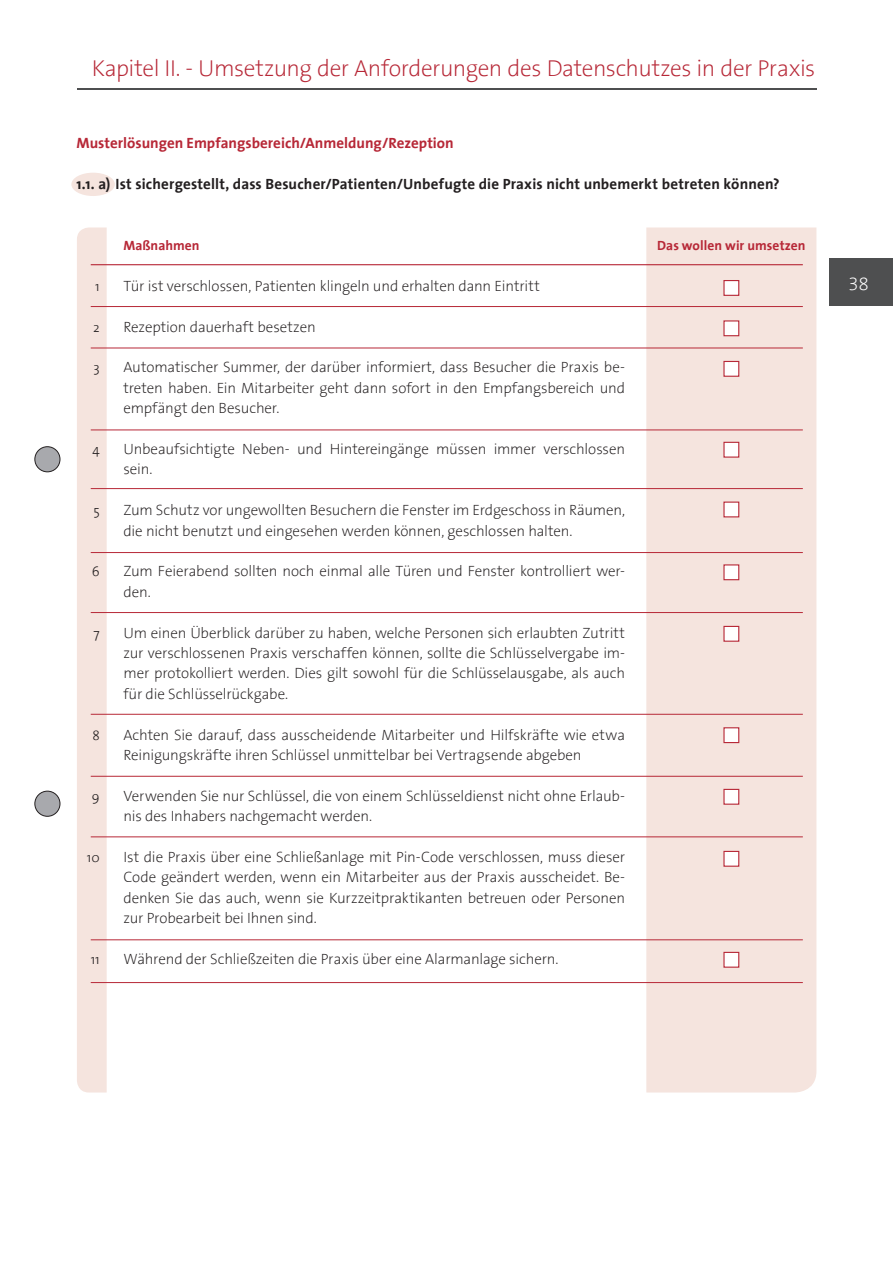
<style>
.page{position:relative;width:893px;height:1263px;background:#fff}
.page>*{position:absolute;margin:0;border:0;box-sizing:border-box;transform-origin:0 0}
.t1{font:200 23.25px "The Sans B2";letter-spacing:-.02em;color:#b72837}
.t2{font:200 19.05px "The Sans B2";color:#fff}
.t3{font:200 15px/20.4px "The Sans B2";letter-spacing:-.01em;color:#231f20}
.t4{font:700 15px "The Sans";letter-spacing:.01em;color:#231f20}
.t5{font:700 15px "The Sans";color:#b72837}
.t6{font:700 13.5px "The Sans";letter-spacing:.005em;color:#b72837}
.t7{font:300 13.5px "The Sans";color:#231f20}
</style>
<div class="page">
<hr style="left:77px;top:89px;width:740px;height:1px;background:#4e4f50">
<div style="left:829px;top:258px;width:64px;height:48px;background:#4e4f50"></div>
<div style="left:71px;top:173px;width:44px;height:23px;background:#f5e4de;border-radius:50%"></div>
<div style="left:646px;top:227px;width:170px;height:865px;background:#f5e4de"></div>
<div style="left:77px;top:227px;width:30px;height:865px;background:#f5e4de"></div>
<hr style="left:91px;top:264px;width:712px;height:1px;background:#b72837">
<hr style="left:91px;top:306px;width:712px;height:1px;background:#b72837">
<hr style="left:91px;top:348px;width:712px;height:1px;background:#b72837">
<hr style="left:91px;top:430px;width:712px;height:1px;background:#b72837">
<hr style="left:91px;top:488px;width:712px;height:1px;background:#b72837">
<hr style="left:91px;top:552px;width:712px;height:1px;background:#b72837">
<hr style="left:91px;top:612px;width:712px;height:1px;background:#b72837">
<hr style="left:91px;top:714px;width:712px;height:1px;background:#b72837">
<hr style="left:91px;top:776px;width:712px;height:1px;background:#b72837">
<hr style="left:91px;top:837px;width:712px;height:1px;background:#b72837">
<hr style="left:91px;top:939px;width:712px;height:1px;background:#b72837">
<hr style="left:91px;top:982px;width:712px;height:1px;background:#b72837">
<div style="left:723px;top:280px;width:16px;height:16px;background:#fff;border:1px solid #b72837"></div>
<div style="left:723px;top:320px;width:16px;height:16px;background:#fff;border:1px solid #b72837"></div>
<div style="left:723px;top:361px;width:16px;height:16px;background:#fff;border:1px solid #b72837"></div>
<div style="left:723px;top:442px;width:16px;height:16px;background:#fff;border:1px solid #b72837"></div>
<div style="left:723px;top:501px;width:16px;height:16px;background:#fff;border:1px solid #b72837"></div>
<div style="left:723px;top:564px;width:16px;height:16px;background:#fff;border:1px solid #b72837"></div>
<div style="left:723px;top:626px;width:16px;height:16px;background:#fff;border:1px solid #b72837"></div>
<div style="left:723px;top:727px;width:16px;height:16px;background:#fff;border:1px solid #b72837"></div>
<div style="left:723px;top:789px;width:16px;height:16px;background:#fff;border:1px solid #b72837"></div>
<div style="left:723px;top:851px;width:16px;height:16px;background:#fff;border:1px solid #b72837"></div>
<div style="left:723px;top:952px;width:16px;height:16px;background:#fff;border:1px solid #b72837"></div>
<div style="left:35px;top:447px;width:25px;height:25px;background:#a8a9ad;border-radius:50%"></div>
<div style="left:35px;top:446px;width:25px;height:26px;border:1px solid #231f20;border-radius:50%"></div>
<div style="left:35px;top:791px;width:25px;height:25px;background:#a8a9ad;border-radius:50%"></div>
<div style="left:35px;top:791px;width:25px;height:25px;border:1px solid #231f20;border-radius:50%"></div>
<h1 class="t1" style="left:92px;top:56px;width:725px">Kapitel II. - Umsetzung der Anforderungen des Datenschutzes in der Praxis</h1>
<p class="t5" style="left:77px;top:130px;width:379px">Musterlösungen Empfangsbereich/Anmeldung/Rezeption</p>
<p class="t4" style="left:77px;top:171px;width:705px">1.1. a) Ist sichergestellt, dass Besucher/Patienten/Unbefugte die Praxis nicht unbemerkt betreten können?</p>
<p class="t7" style="left:95px;top:275px;width:6px">1</p>
<p class="t7" style="left:93px;top:316px;width:8px">2</p>
<p class="t7" style="left:94px;top:357px;width:8px">3</p>
<p class="t7" style="left:93px;top:438px;width:9px">4</p>
<p class="t7" style="left:93px;top:499px;width:8px">5</p>
<p class="t7" style="left:92px;top:561px;width:9px">6</p>
<p class="t7" style="left:94px;top:622px;width:8px">7</p>
<p class="t7" style="left:92px;top:724px;width:9px">8</p>
<p class="t7" style="left:92px;top:785px;width:9px">9</p>
<p class="t7" style="left:87px;top:846px;width:14px">10</p>
<p class="t7" style="left:91px;top:948px;width:10px">11</p>
<p class="t6" style="left:123px;top:234px;width:78px">Maßnahmen</p>
<p class="t6" style="left:657px;top:234px;width:150px">Das wollen wir umsetzen</p>
<p class="t3" style="left:123px;top:276px;width:418px">Tür ist verschlossen, Patienten klingeln und erhalten dann Eintritt</p>
<p class="t3" style="left:123px;top:317px;width:194px">Rezeption dauerhaft besetzen</p>
<p class="t3" style="left:123px;top:358px;width:503px;text-align:justify">Automatischer Summer, der darüber informiert, dass Besucher die Praxis be&shy;treten haben. Ein Mitarbeiter geht dann sofort in den Empfangsbereich und empfängt den Besucher.</p>
<p class="t3" style="left:123px;top:439px;width:503px">Unbeaufsichtigte Neben- und Hintereingänge müssen immer verschlossen sein.</p>
<p class="t3" style="left:123px;top:500px;width:503px">Zum Schutz vor ungewollten Besuchern die Fenster im Erdgeschoss in Räumen, die nicht benutzt und eingesehen werden können, geschlossen halten.</p>
<p class="t3" style="left:123px;top:562px;width:503px">Zum Feierabend sollten noch einmal alle Türen und Fenster kontrolliert wer&shy;den.</p>
<p class="t3" style="left:123px;top:623px;width:503px;text-align:justify">Um einen Überblick darüber zu haben, welche Personen sich erlaubten Zutritt zur verschlossenen Praxis verschaffen können, sollte die Schlüsselvergabe im&shy;mer protokolliert werden. Dies gilt sowohl für die Schlüsselausgabe, als auch für die Schlüsselrückgabe.</p>
<p class="t3" style="left:123px;top:725px;width:503px">Achten Sie darauf, dass ausscheidende Mitarbeiter und Hilfskräfte wie etwa<br>Reinigungskräfte ihren Schlüssel unmittelbar bei Vertragsende abgeben</p>
<p class="t3" style="left:123px;top:786px;width:503px">Verwenden Sie nur Schlüssel, die von einem Schlüsseldienst nicht ohne Erlaub&shy;nis des Inhabers nachgemacht werden.</p>
<p class="t3" style="left:123px;top:847px;width:503px;text-align:justify">Ist die Praxis über eine Schließanlage mit Pin-Code verschlossen, muss dieser Code geändert werden, wenn ein Mitarbeiter aus der Praxis ausscheidet. Be&shy;denken Sie das auch, wenn sie Kurzzeitpraktikanten betreuen oder Personen zur Probearbeit bei Ihnen sind.</p>
<p class="t3" style="left:123px;top:949px;width:437px">Während der Schließzeiten die Praxis über eine Alarmanlage sichern.</p>
<p class="t2" style="left:848px;top:274px;width:22px">38</p>
</div>
